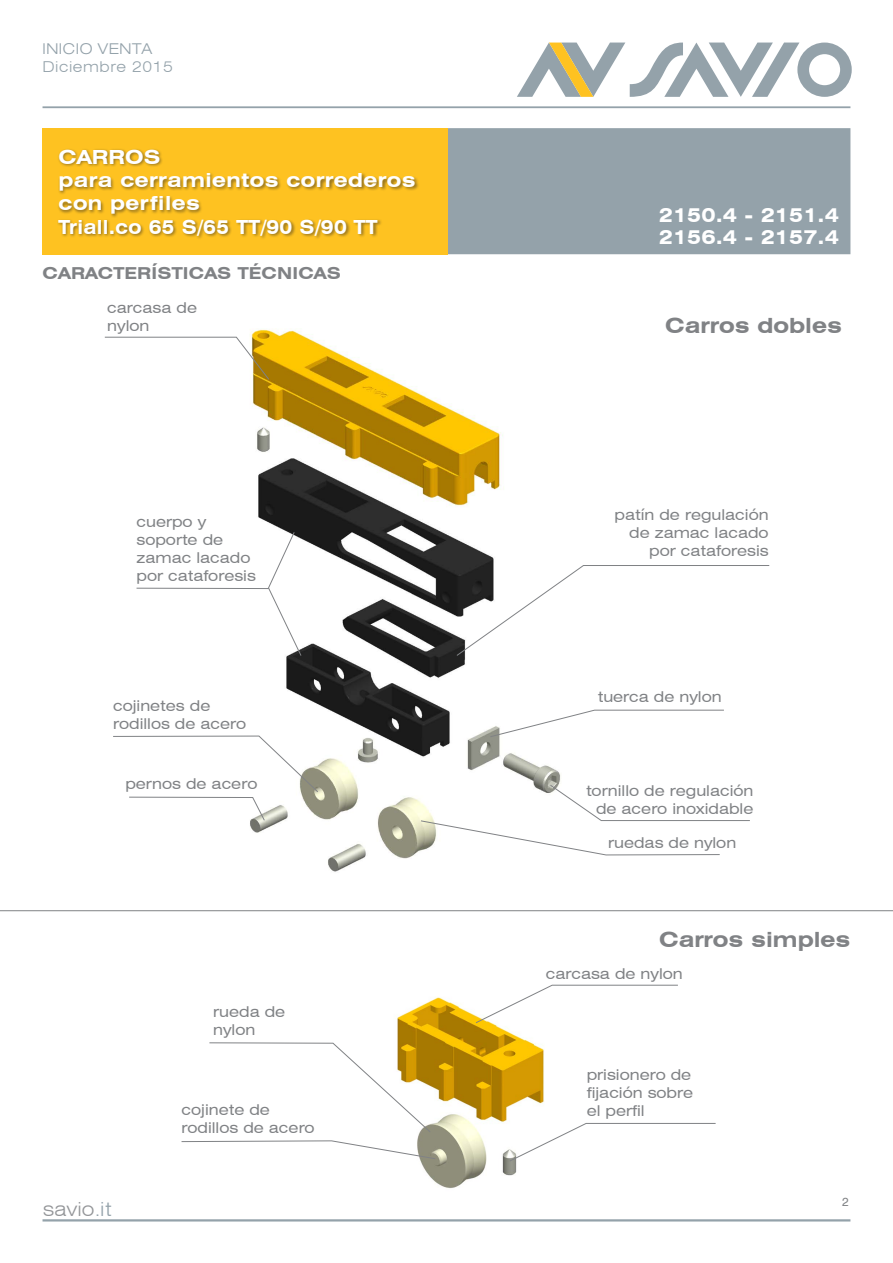
<style>
.page{position:relative;width:893px;height:1263px;background:#fff}
.page>*{position:absolute;margin:0;border:0;box-sizing:border-box;transform-origin:0 0}
.t1{font:700 expanded 21px "Swiss 721 BT";color:#808285}
.t2{font:700 expanded 19.5px/23.4px "Swiss 721 BT";letter-spacing:.02em;color:#fff}
.t3{font:700 expanded 19.5px "Swiss 721 BT";color:#fff}
.t4{font:700 expanded 19.5px "Swiss 721 BT";letter-spacing:.02em;color:#fff;scale:.9 1}
.t5{font:300 expanded 19.5px "Swiss 721 BT";color:#939598}
.t6{font:700 expanded 16.5px "Swiss 721 BT";letter-spacing:.01em;color:#808285}
.t7{font:expanded 15px/18px "Swiss 721 BT";color:#808285}
.t8{font:300 expanded 15px "Swiss 721 BT";letter-spacing:.04em;color:#94a2aa}
.t9{font:300 expanded 15px "Helvetica Neue LT Std";letter-spacing:.04em;color:#94a2aa}
.t10{font:12px "Swiss 721 BT";color:#808285}
.s1{color:#94a2aa}
</style>
<div class="page">
<hr style="left:43px;top:1219px;width:807px;height:2px;background:#94a2aa">
<div style="left:446px;top:128px;width:404px;height:126px;background:#94a2aa;border:2px solid #94a2aa"></div>
<svg style="left:517px;top:43px;width:335px;height:54px"></svg>
<hr style="left:43px;top:106px;width:807px;height:2px;background:#94a2aa">
<div style="left:43px;top:128px;width:405px;height:126px;background:#fec221"></div>
<img style="left:250px;top:329px;width:311px;height:543px">
<img style="left:397px;top:997px;width:147px;height:192px">
<svg style="left:104px;top:336px;width:166px;height:44px"></svg>
<svg style="left:456px;top:565px;width:314px;height:91px"></svg>
<svg style="left:420px;top:784px;width:330px;height:72px"></svg>
<svg style="left:489px;top:709px;width:235px;height:29px"></svg>
<svg style="left:509px;top:1123px;width:207px;height:39px"></svg>
<svg style="left:113px;top:735px;width:206px;height:86px"></svg>
<hr style="left:0;top:910px;width:893px;height:1px;background:#808285">
<svg style="left:136px;top:531px;width:166px;height:126px"></svg>
<svg style="left:475px;top:984px;width:203px;height:40px"></svg>
<svg style="left:181px;top:1140px;width:255px;height:19px"></svg>
<svg style="left:209px;top:1042px;width:222px;height:91px"></svg>
<div style="left:57px;top:148px;width:362px;height:92px;background:#231f20;opacity:.5"></div>
<p class="t9" style="left:43px;top:40px;width:111px">INICIO VENTA</p>
<p class="t8" style="left:43px;top:58px;width:132px">Diciembre 2015</p>
<p class="t2" style="left:59px;top:145px;width:103px">CARROS</p>
<p class="t2" style="left:59px;top:168px;width:359px">para cerramientos correderos con perfiles</p>
<p class="t4" style="left:59px;top:215px;width:356px">Triall.co 65 S/65 TT/90 S/90 TT</p>
<p class="t6" style="left:43px;top:263px;width:300px">CARACTERÍSTICAS TÉCNICAS</p>
<p class="t7" style="left:107px;top:298px;width:91px">carcasa de nylon</p>
<p class="t7" style="left:137px;top:512px;width:121px">cuerpo y soporte de zamac lacado por cataforesis</p>
<p class="t7" style="left:113px;top:696px;width:135px">cojinetes de rodillos de acero</p>
<p class="t7" style="left:125px;top:774px;width:134px">pernos de acero</p>
<p class="t7" style="left:213px;top:1003px;width:74px">rueda de nylon</p>
<p class="t7" style="left:182px;top:1101px;width:90px">cojinete de</p>
<p class="t7" style="left:182px;top:1119px;width:135px">rodillos de acero</p>
<p class="t3" style="left:659px;top:203px;width:182px">2150.4 - 2151.4</p>
<p class="t3" style="left:659px;top:226px;width:182px">2156.4 - 2157.4</p>
<p class="t1" style="left:665px;top:313px;width:178px">Carros dobles</p>
<p class="t7" style="left:615px;top:506px;width:156px">patín de regulación</p>
<p class="t7" style="left:629px;top:524px;width:141px">de zamac lacado</p>
<p class="t7" style="left:649px;top:542px;width:121px">por cataforesis</p>
<p class="t7" style="left:598px;top:688px;width:125px">tuerca de nylon</p>
<p class="t7" style="left:586px;top:781px;width:169px">tornillo de regulación</p>
<p class="t7" style="left:596px;top:799px;width:159px">de acero inoxidable</p>
<p class="t7" style="left:608px;top:834px;width:130px">ruedas de nylon</p>
<p class="t1" style="left:659px;top:927px;width:193px">Carros simples</p>
<p class="t7" style="left:546px;top:964px;width:139px">carcasa de nylon</p>
<p class="t7" style="left:587px;top:1065px;width:108px;text-align:justify">prisionero de fijación sobre el perfil</p>
<p class="t5" style="left:43px;top:1197px;width:70px">savio<span class="s1">.it</span></p>
<p class="t10" style="left:842px;top:1194px;width:8px">2</p>
</div>
